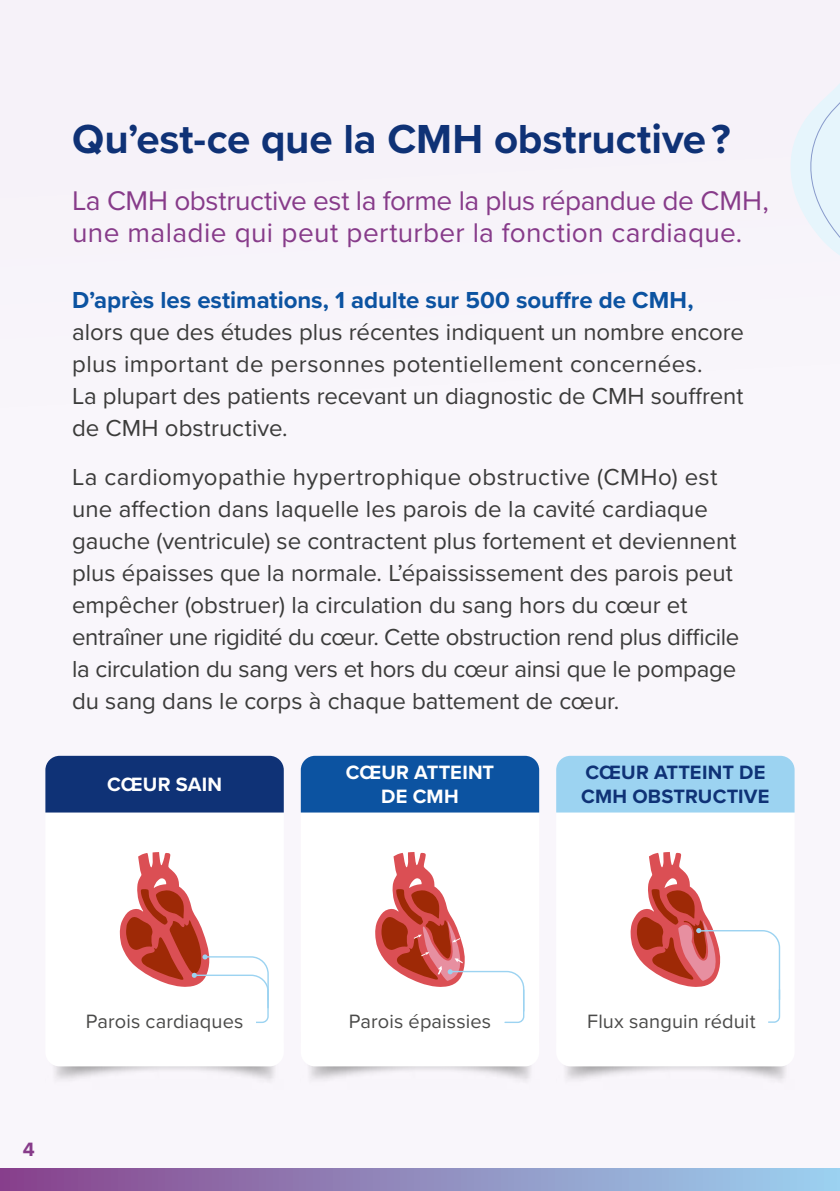
<style>
.page{position:relative;width:840px;height:1191px;background:#fff}
.page>*{position:absolute;margin:0;border:0;box-sizing:border-box;transform-origin:0 0}
.t1{font:700 42px "Proxima Nova";letter-spacing:-.005em;color:#0f3276}
.t2{font:28px/32px "Proxima Nova";letter-spacing:.005em;color:#873b8a}
.t3{font:24px/32px "Proxima Nova";color:#3b3b3a}
.t4{font:700 24px "Proxima Nova";letter-spacing:-.005em;color:#0c53a1}
.t5{font:20px "Proxima Nova";letter-spacing:.005em;color:#4a4a49}
.t6{font:700 20px/24px "Proxima Nova";letter-spacing:.01em;color:#0f3276}
.t7{font:700 20px/24px "Proxima Nova";letter-spacing:.01em;color:#fff;text-align:center}
.t8{font:700 20px "Proxima Nova";color:#873b8a}
</style>
<div class="page">
<div style="left:0;top:0;width:839px;height:1191px;background:#f9f6fb"></div>
<div style="left:0;top:0;width:839px;height:995px;background:#f5f0f8"></div>
<svg style="left:791px;top:85px;width:48px;height:169px"></svg>
<div style="left:45px;top:812px;width:238px;height:254px;background:#fff"></div>
<div style="left:300px;top:812px;width:239px;height:254px;background:#fff"></div>
<div style="left:556px;top:812px;width:238px;height:254px;background:#fff"></div>
<svg style="left:120px;top:852px;width:149px;height:171px"></svg>
<svg style="left:375px;top:852px;width:150px;height:171px"></svg>
<svg style="left:630px;top:852px;width:150px;height:171px"></svg>
<div style="left:218px;top:1008px;width:38px;height:26px;background:#fff"></div>
<div style="left:45px;top:756px;width:238px;height:56px;background:#0f3276"></div>
<div style="left:300px;top:756px;width:239px;height:56px;background:#0c53a1"></div>
<div style="left:556px;top:756px;width:238px;height:56px;background:#9cd3f1"></div>
<div style="left:0;top:1168px;width:839px;height:23px;background:linear-gradient(to right,#88428c,#9cd3f1)"></div>
<h1 class="t1" style="left:72px;top:107px;width:659px">Qu’est-ce que la CMH obstructive ?</h1>
<p class="t2" style="left:72px;top:184px;width:698px">La CMH obstructive est la forme la plus répandue de CMH, une maladie qui peut perturber la fonction cardiaque.</p>
<p class="t4" style="left:72px;top:282px;width:622px">D’après les estimations, 1 adulte sur 500 souffre de CMH,</p>
<p class="t3" style="left:72px;top:315px;width:673px">alors que des études plus récentes indiquent un nombre encore plus important de personnes potentiellement concernées.<br>La plupart des patients recevant un diagnostic de CMH souffrent de CMH obstructive.</p>
<p class="t3" style="left:72px;top:460px;width:668px">La cardiomyopathie hypertrophique obstructive (CMHo) est une affection dans laquelle les parois de la cavité cardiaque gauche (ventricule) se contractent plus fortement et deviennent plus épaisses que la normale. L’épaississement des parois peut empêcher (obstruer) la circulation du sang hors du cœur et entraîner une rigidité du cœur. Cette obstruction rend plus difficile la circulation du sang vers et hors du cœur ainsi que le pompage du sang dans le corps à chaque battement de cœur.</p>
<p class="t7" style="left:107px;top:771px;width:116px">CŒUR SAIN</p>
<p class="t7" style="left:345px;top:759px;width:150px">CŒUR ATTEINT<br>DE CMH</p>
<p class="t6" style="left:581px;top:759px;width:190px">CŒUR ATTEINT DE<br>CMH OBSTRUCTIVE</p>
<p class="t8" style="left:23px;top:1134px;width:13px">4</p>
<p class="t5" style="left:86px;top:1006px;width:159px">Parois cardiaques</p>
<p class="t5" style="left:348px;top:1006px;width:144px">Parois épaissies</p>
<p class="t5" style="left:587px;top:1006px;width:170px">Flux sanguin réduit</p>
</div>
